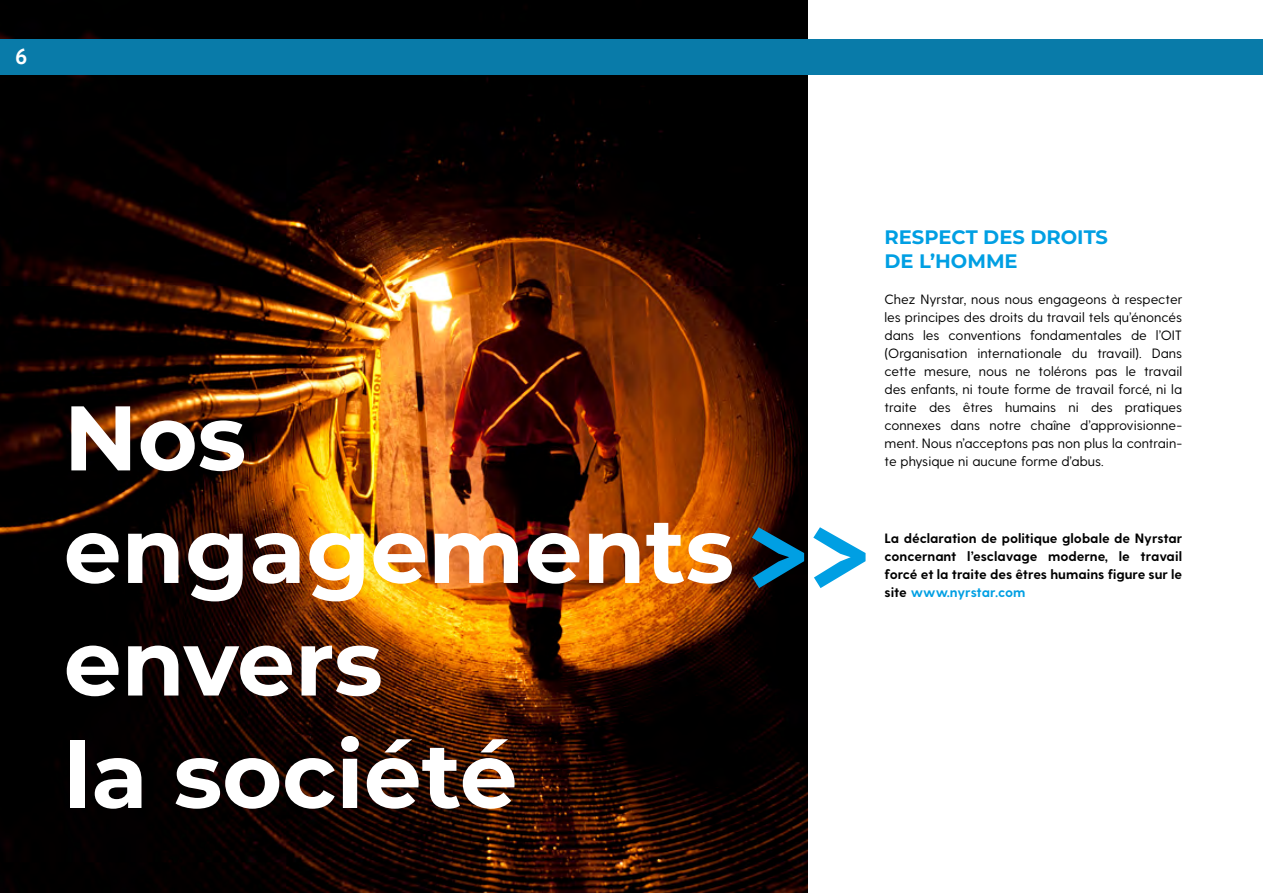
<style>
.page{position:relative;width:1263px;height:893px;background:#fff}
.page>*{position:absolute;margin:0;border:0;box-sizing:border-box;transform-origin:0 0}
.t1{font:700 91.5px/112.5px "Montserrat";color:#fff}
.t2{font:700 21.75px "PT Sans";color:#fff}
.t3{font:700 19.5px/24px "Montserrat";color:#009fe3}
.t4{font:13.5px/18px "Greycliff CF";color:#000;text-align:justify}
.t5{font:700 13.5px/18px "Greycliff CF";color:#000;text-align:justify}
.s1{color:#009fe3}
</style>
<div class="page">
<img style="left:0;top:0;width:808px;height:893px">
<svg style="left:813px;top:527px;width:52px;height:61px"></svg>
<svg style="left:752px;top:527px;width:52px;height:61px"></svg>
<div style="left:0;top:39px;width:1263px;height:36px;background:#097ba9"></div>
<h2 class="t2" style="left:15px;top:42px;width:14px">6</h2>
<h1 class="t1" style="left:64px;top:377px;width:672px">Nos engagements envers<br>la société</h1>
<h3 class="t3" style="left:884px;top:224px;width:225px">RESPECT DES DROITS<br>DE L’HOMME</h3>
<p class="t4" style="left:884px;top:291px;width:299px">Chez Nyrstar, nous nous engageons à respecter les principes des droits du travail tels qu’énoncés dans les conventions fondamentales de l’OIT (Organisation internationale du travail). Dans cette mesure, nous ne tolérons pas le travail des enfants, ni toute forme de travail forcé, ni la traite des êtres humains ni des pratiques connexes dans notre chaîne d’approvisionne&shy;ment. Nous n’acceptons pas non plus la contrain&shy;te physique ni aucune forme d’abus.</p>
<p class="t5" style="left:884px;top:530px;width:299px">La déclaration de politique globale de Nyrstar concernant l’esclavage moderne, le travail forcé et la traite des êtres humains figure sur le site <span class="s1">www.nyrstar.com</span></p>
</div>
